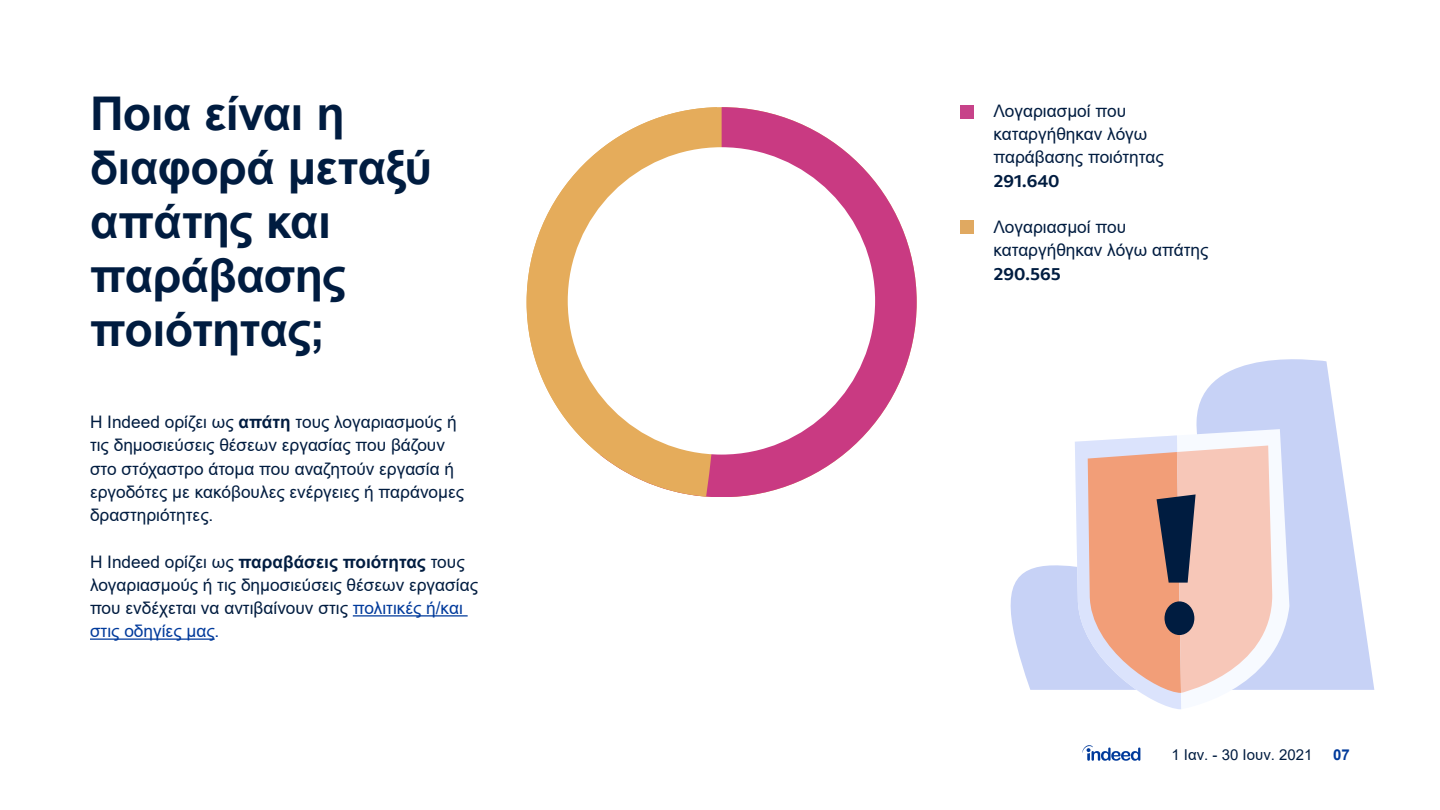
<style>
.page{position:relative;width:1440px;height:810px;background:#fff}
.page>*{position:absolute;margin:0;border:0;box-sizing:border-box;transform-origin:0 0}
.t1{font:700 46.5px/54px "Arial";letter-spacing:-.015em;color:#001c40}
.t2{font:17.25px/23.2px "Arial";color:#001c40}
.t3{font:700 17.25px "Indeed Sans";color:#001c40}
.t4{font:15px "Arial";color:#001c40}
.t5{font:700 15px "Arial";color:#003a9b}
.s1{font-weight:700}
.s2{color:#003a9b}
</style>
<div class="page">
<hr style="left:353px;top:615px;width:115px;height:2px;background:#003a9b">
<hr style="left:90px;top:639px;width:125px;height:1px;background:#003a9b">
<div style="left:960px;top:105px;width:13px;height:13px;background:#c74289"></div>
<div style="left:960px;top:220px;width:13px;height:14px;background:#e0a961"></div>
<svg style="left:1010px;top:359px;width:364px;height:331px;fill:#cfd8f7"></svg>
<svg style="left:1075px;top:429px;width:214px;height:261px"></svg>
<svg style="left:1075px;top:435px;width:197px;height:274px;background:#e1b9af"></svg>
<svg style="left:1082px;top:745px;width:58px;height:16px"></svg>
<svg style="left:722px;top:107px;width:195px;height:390px;fill:#c93a82"></svg>
<svg style="left:527px;top:107px;width:195px;height:390px;fill:#e5ac5b"></svg>
<div style="left:568px;top:147px;width:307px;height:308px;background:#fff;border-radius:50%"></div>
<h1 class="t1" style="left:90px;top:88px;width:343px">Ποια είναι η διαφορά μεταξύ απάτης και παράβασης ποιότητας;</h1>
<p class="t2" style="left:90px;top:410px;width:376px">Η Indeed ορίζει ως <span class="s1">απάτη</span> τους λογαριασμούς ή τις δημοσιεύσεις θέσεων εργασίας που βάζουν στο στόχαστρο άτομα που αναζητούν εργασία ή εργοδότες με κακόβουλες ενέργειες ή παράνομες δραστηριότητες.</p>
<p class="t2" style="left:90px;top:550px;width:390px">Η Indeed ορίζει ως <span class="s1">παραβάσεις ποιότητας</span> τους λογαριασμούς ή τις δημοσιεύσεις θέσεων εργασίας που ενδέχεται να αντιβαίνουν στις <span class="s2">πολιτικές ή/και στις οδηγίες μας.</span></p>
<p class="t2" style="left:993px;top:99px;width:172px">Λογαριασμοί που καταργήθηκαν λόγω παράβασης ποιότητας</p>
<p class="t3" style="left:993px;top:169px;width:68px">291.640</p>
<p class="t2" style="left:993px;top:215px;width:217px">Λογαριασμοί που καταργήθηκαν λόγω απάτης</p>
<p class="t3" style="left:993px;top:262px;width:69px">290.565</p>
<p class="t4" style="left:1171px;top:744px;width:143px">1 Ιαν. - 30 Ιουν. 2021</p>
<p class="t5" style="left:1333px;top:744px;width:18px">07</p>
</div>
